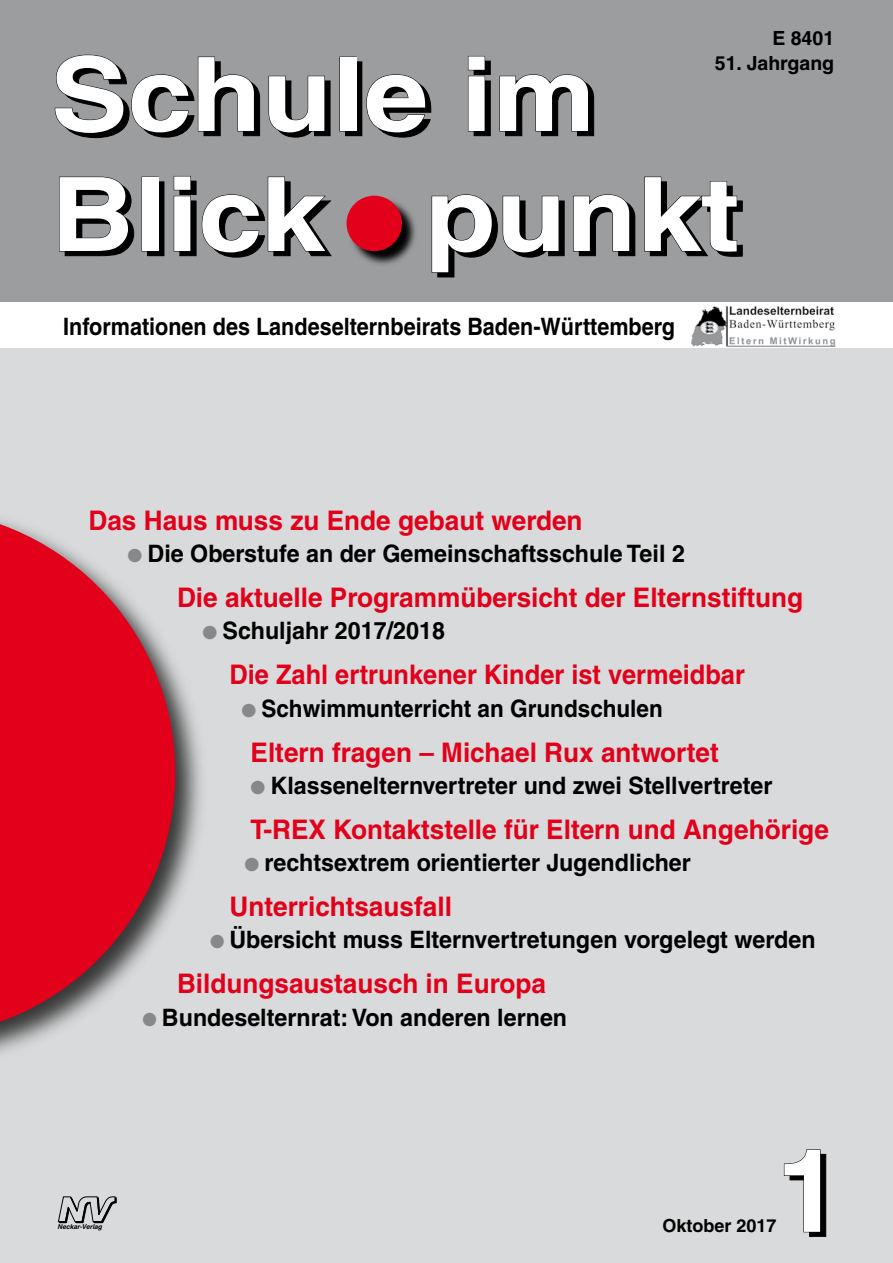
<style>
.page{position:relative;width:893px;height:1263px;background:#fff}
.page>*{position:absolute;margin:0;border:0;box-sizing:border-box;transform-origin:0 0}
.t1{font:700 115.5px "Helvetica";color:#fff}
.t2{font:700 102.75px/120px "Helvetica";color:#fff;scale:1.12 1}
.t3{font:700 27px "Helvetica";color:#e2001a}
.t4{font:700 27px "Helvetica";color:#e2001a;scale:.94 1}
.t5{font:700 24px "Helvetica";color:#000}
.t6{font:700 24px "Helvetica";color:#000;scale:.9 1}
.t7{font:700 24px "Helvetica";color:#000;scale:.94 1}
.t8{font:700 19.5px "Helvetica";color:#000}
.t9{font:700 18px "Helvetica";color:#000}
.t10{font:italic 700 6.75px "Helvetica";color:#000}
.s1{color:#878889}
</style>
<div class="page">
<div style="left:0;top:287px;width:893px;height:976px;background:#d9dadb"></div>
<div style="left:0;top:0;width:893px;height:303px;background:#9c9d9f"></div>
<svg style="left:58px;top:1196px;width:59px;height:27px"></svg>
<svg style="left:347px;top:196px;width:69px;height:69px"></svg>
<div style="left:347px;top:196px;width:55px;height:55px;background:#e2001a;border-radius:50%"></div>
<div style="left:55px;top:302px;width:628px;height:46px;background:#fff"></div>
<div style="left:345px;top:61px;width:17px;height:75px;border:1px solid #000"></div>
<div style="left:147px;top:181px;width:17px;height:75px;border:1px solid #000"></div>
<svg style="left:55px;top:54px;width:205px;height:84px"></svg>
<svg style="left:268px;top:76px;width:63px;height:62px"></svg>
<div style="left:340px;top:57px;width:17px;height:74px;border:1px solid #000"></div>
<svg style="left:366px;top:74px;width:65px;height:64px"></svg>
<svg style="left:468px;top:56px;width:23px;height:80px"></svg>
<svg style="left:499px;top:74px;width:95px;height:62px"></svg>
<svg style="left:59px;top:176px;width:75px;height:80px"></svg>
<div style="left:142px;top:177px;width:17px;height:74px;border:1px solid #000"></div>
<svg style="left:173px;top:176px;width:159px;height:82px"></svg>
<svg style="left:431px;top:194px;width:134px;height:84px"></svg>
<svg style="left:573px;top:194px;width:63px;height:62px"></svg>
<svg style="left:644px;top:176px;width:99px;height:81px"></svg>
<svg style="left:784px;top:1149px;width:42px;height:88px"></svg>
<div style="left:0;top:503px;width:207px;height:566px;background:#000;opacity:.75"></div>
<svg style="left:0;top:509px;width:175px;height:528px;fill:#e2001a"></svg>
<div style="left:0;top:302px;width:61px;height:46px;background:#fff"></div>
<div style="left:679px;top:302px;width:214px;height:46px;background:#fff"></div>
<img style="left:692px;top:306px;width:144px;height:40px">
<p class="t8" style="left:772px;top:26px;width:63px">E 8401</p>
<p class="t8" style="left:715px;top:52px;width:121px">51. Jahrgang</p>
<h2 class="t2" style="left:51px;top:33px;width:616px">Schule im<br>Blick punkt</h2>
<p class="t6" style="left:63px;top:311px;width:681px">Informationen des Landeselternbeirats Baden-Württemberg</p>
<p class="t3" style="left:89px;top:504px;width:496px">Das Haus muss zu Ende gebaut werden</p>
<p class="t5" style="left:128px;top:539px;width:559px"><span class="s1">●</span> Die Oberstufe an der Gemeinschaftsschule Teil 2</p>
<p class="t3" style="left:177px;top:581px;width:628px">Die aktuelle Programmübersicht der Elternstiftung</p>
<p class="t5" style="left:203px;top:616px;width:244px"><span class="s1">●</span> Schuljahr 2017/2018</p>
<p class="t4" style="left:230px;top:658px;width:550px">Die Zahl ertrunkener Kinder ist vermeidbar</p>
<p class="t7" style="left:242px;top:693px;width:450px"><span class="s1">●</span> Schwimmunterricht an Grundschulen</p>
<p class="t3" style="left:251px;top:735px;width:470px">Eltern fragen – Michael Rux antwortet</p>
<p class="t5" style="left:251px;top:771px;width:524px"><span class="s1">●</span> Klassenelternvertreter und zwei Stellvertreter</p>
<p class="t3" style="left:251px;top:813px;width:580px">T-REX Kontaktstelle für Eltern und Angehörige</p>
<p class="t5" style="left:245px;top:848px;width:448px"><span class="s1">●</span> rechtsextrem orientierter Jugendlicher</p>
<p class="t3" style="left:230px;top:890px;width:224px">Unterrichtsausfall</p>
<p class="t5" style="left:210px;top:925px;width:607px"><span class="s1">●</span> Übersicht muss Elternvertretungen vorgelegt werden</p>
<p class="t3" style="left:177px;top:967px;width:370px">Bildungsaustausch in Europa</p>
<p class="t5" style="left:143px;top:1002px;width:426px"><span class="s1">●</span> Bundeselternrat: Von anderen lernen</p>
<p class="t10" style="left:58px;top:1222px;width:46px">Neckar-Verlag</p>
<p class="t9" style="left:662px;top:1214px;width:116px">Oktober 2017</p>
<h1 class="t1" style="left:776px;top:1121px;width:66px">1</h1>
</div>
